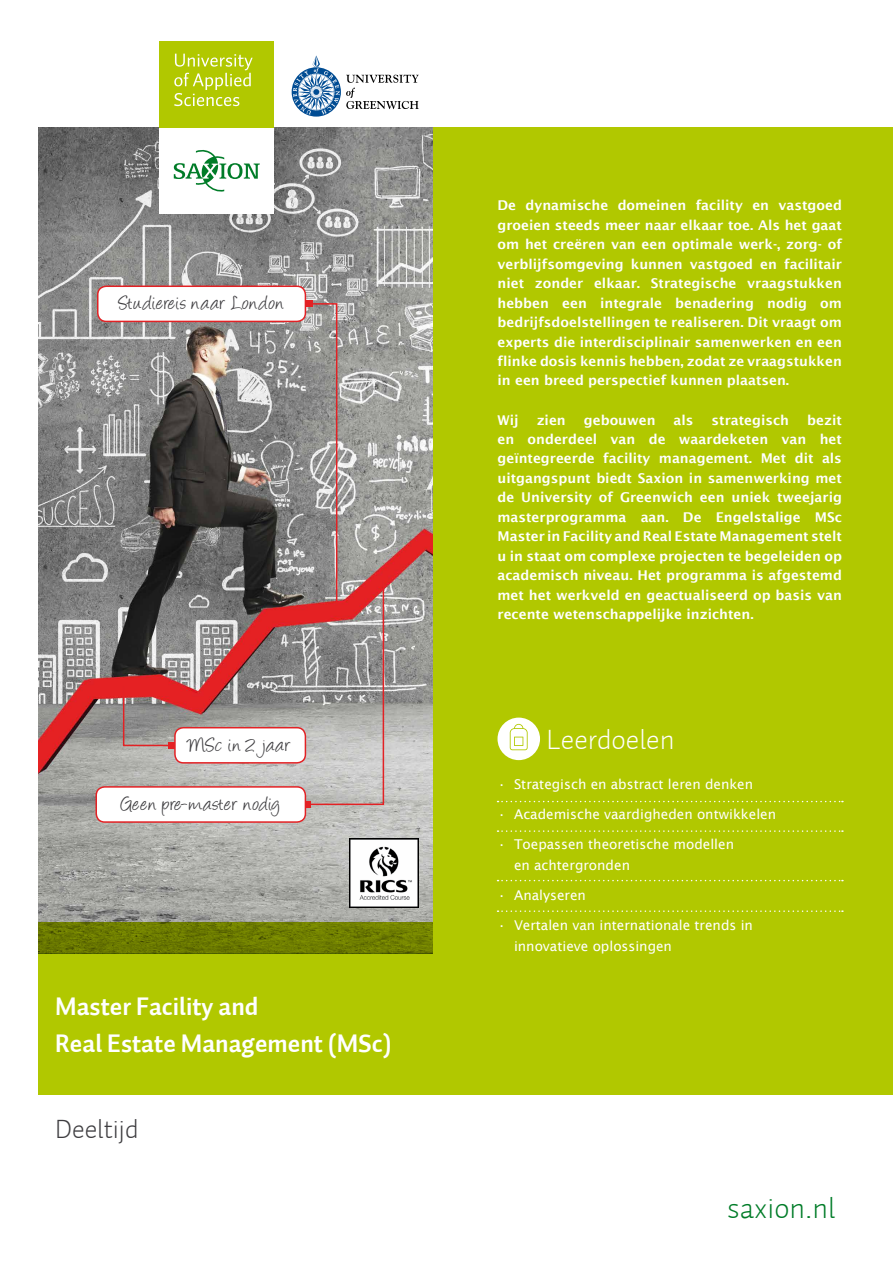
<style>
.page{position:relative;width:893px;height:1263px;background:#fff}
.page>*{position:absolute;margin:0;border:0;box-sizing:border-box;transform-origin:0 0}
.t1{font:300 30px "Auto 1";color:#007c28}
.t2{font:300 28.5px "Auto 1";color:#fff}
.t3{font:300 27px "Auto 1";color:#3e3d40}
.t4{font:700 25.5px/37.5px "Auto 1";color:#fff}
.t5{font:22.5px "Angelina";letter-spacing:.045em;color:#3e3d40}
.t6{font:600 13.5px/19.5px "Lucida Sans";color:#fff;text-align:justify}
.t7{font:13.5px/21px "Lucida Sans";color:#fff}
</style>
<div class="page">
<img style="left:38px;top:128px;width:396px;height:794px">
<div style="left:38px;top:953px;width:396px;height:142px;background:#b1c800"></div>
<svg style="left:38px;top:922px;width:396px;height:31px;fill:#6d7c00"></svg>
<div style="left:159px;top:128px;width:115px;height:86px;background:#fff"></div>
<div style="left:159px;top:42px;width:115px;height:86px;background:#b1c800"></div>
<svg style="left:174px;top:150px;width:86px;height:42px"></svg>
<svg style="left:174px;top:54px;width:79px;height:52px"></svg>
<svg style="left:292px;top:56px;width:127px;height:61px"></svg>
<img style="left:350px;top:838px;width:69px;height:69px">
<svg style="left:305px;top:301px;width:80px;height:506px"></svg>
<svg style="left:122px;top:685px;width:52px;height:63px"></svg>
<div style="left:96px;top:787px;width:209px;height:35px;background:#fff;border-radius:9px"></div>
<div style="left:96px;top:786px;width:210px;height:37px;border:2px solid #e32124;border-radius:9px"></div>
<div style="left:175px;top:728px;width:130px;height:35px;background:#fff;border-radius:9px"></div>
<div style="left:174px;top:727px;width:132px;height:37px;border:2px solid #e32124;border-radius:9px"></div>
<div style="left:98px;top:286px;width:207px;height:35px;background:#fff;border-radius:9px"></div>
<div style="left:97px;top:285px;width:209px;height:37px;border:2px solid #e32124;border-radius:9px"></div>
<div style="left:434px;top:128px;width:459px;height:967px;background:#b1c800"></div>
<svg style="left:497px;top:801px;width:346px;height:1px"></svg>
<svg style="left:497px;top:830px;width:346px;height:2px"></svg>
<svg style="left:497px;top:880px;width:346px;height:1px"></svg>
<svg style="left:497px;top:910px;width:346px;height:2px"></svg>
<div style="left:497px;top:718px;width:43px;height:42px;background:#fff;border-radius:50%"></div>
<svg style="left:510px;top:724px;width:18px;height:26px"></svg>
<h3 class="t5" style="left:119px;top:293px;width:166px">Studiereis naar London</h3>
<h3 class="t5" style="left:188px;top:735px;width:105px">MSc in 2 jaar</h3>
<h3 class="t5" style="left:121px;top:794px;width:160px">Geen pre-master nodig</h3>
<h3 class="t4" style="left:55px;top:987px;width:337px">Master Facility and<br>Real Estate Management (MSc)</h3>
<h3 class="t3" style="left:55px;top:1112px;width:85px">Deeltijd</h3>
<p class="t6" style="left:497px;top:195px;width:346px">De dynamische domeinen facility en vastgoed groeien steeds meer naar elkaar toe. Als het gaat om het creëren van een optimale werk-, zorg- of verblijfsomgeving kunnen vastgoed en facilitair niet zonder elkaar. Strategische vraagstukken hebben een integrale benadering nodig om bedrijfsdoelstellingen te realiseren. Dit vraagt om experts die interdisciplinair samenwerken en een flinke dosis kennis hebben, zodat ze vraagstukken in een breed perspectief kunnen plaatsen.</p>
<p class="t6" style="left:497px;top:410px;width:23px">Wij</p>
<p class="t6" style="left:537px;top:410px;width:31px">zien</p>
<p class="t6" style="left:584px;top:410px;width:73px">gebouwen</p>
<p class="t6" style="left:674px;top:410px;width:21px">als</p>
<p class="t6" style="left:712px;top:410px;width:79px">strategisch</p>
<p class="t6" style="left:497px;top:410px;width:346px;text-indent:310px">bezit en onderdeel van de waardeketen van het geïntegreerde facility management. Met dit als uitgangspunt biedt Saxion in samenwerking met de University of Greenwich een uniek tweejarig masterprogramma aan. De Engelstalige MSc Master in Facility and Real Estate Management stelt u in staat om complexe projecten te begeleiden op academisch niveau. Het programma is afgestemd met het werkveld en geactualiseerd op basis van recente wetenschappelijke inzichten.</p>
<h2 class="t2" style="left:546px;top:721px;width:130px">Leerdoelen</h2>
<p class="t7" style="left:497px;top:774px;width:257px">• Strategisch en abstract leren denken</p>
<p class="t7" style="left:497px;top:804px;width:280px">• Academische vaardigheden ontwikkelen</p>
<p class="t7" style="left:514px;top:834px;width:222px;text-indent:-16px">• Toepassen theoretische modellen en achtergronden</p>
<p class="t7" style="left:497px;top:885px;width:90px">• Analyseren</p>
<p class="t7" style="left:514px;top:915px;width:240px;text-indent:-16px">• Vertalen van internationale trends in innovatieve oplossingen</p>
<h1 class="t1" style="left:727px;top:1190px;width:110px">saxion.nl</h1>
</div>
